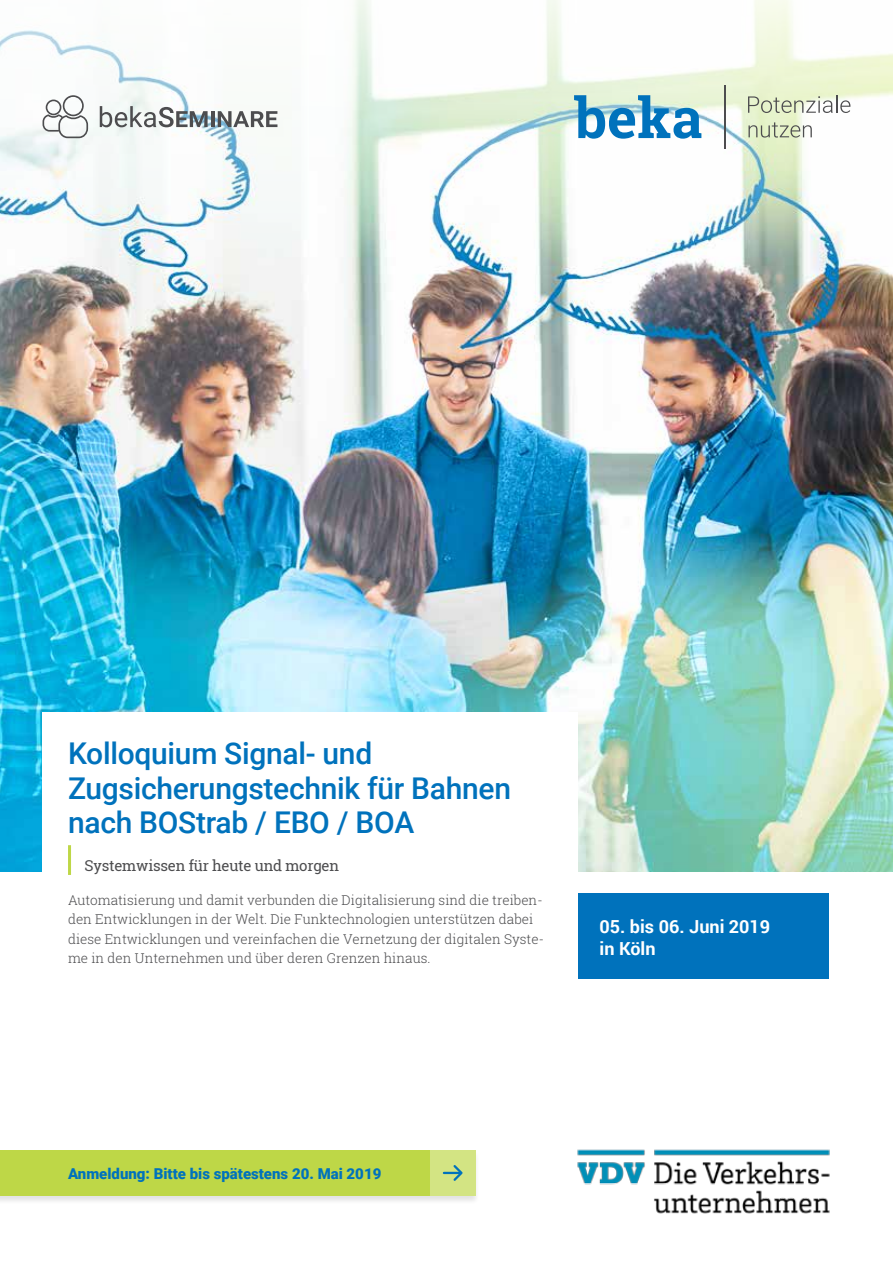
<style>
.page{position:relative;width:893px;height:1263px;background:#fff}
.page>*{position:absolute;margin:0;border:0;box-sizing:border-box;transform-origin:0 0}
.t1{font:500 30px/34.5px "Roboto";letter-spacing:-.01em;color:#0072bc}
.t2{font:700 18px/21.6px "Roboto";color:#fff}
.t3{font:900 15px "Roboto";color:#0072bc}
.t4{font:15px "Roboto Slab";letter-spacing:-.015em;color:#4d4d4f}
.t5{font:300 13.5px/19.5px "Roboto Slab";color:#4d4d4f}
</style>
<div class="page">
<img style="left:0;top:297px;width:893px;height:575px">
<svg style="left:0;top:0;width:893px;height:297px"></svg>
<div style="left:578px;top:893px;width:251px;height:85px;background:#0072bc"></div>
<img style="left:577px;top:1149px;width:253px;height:65px">
<div style="left:43px;top:712px;width:535px;height:170px;background:#fff"></div>
<svg style="left:574px;top:95px;width:127px;height:44px"></svg>
<hr style="left:724px;top:85px;width:1px;height:64px;background:#4d4d4f">
<svg style="left:748px;top:122px;width:64px;height:16px"></svg>
<svg style="left:748px;top:96px;width:102px;height:17px"></svg>
<div style="left:0;top:1150px;width:480px;height:54px;background:#000;opacity:.11"></div>
<div style="left:0;top:1150px;width:475px;height:45px;background:#bed747"></div>
<div style="left:430px;top:1150px;width:45px;height:45px;background:#d3e483"></div>
<svg style="left:444px;top:1165px;width:19px;height:16px"></svg>
<svg style="left:100px;top:106px;width:108px;height:21px"></svg>
<hr style="left:211px;top:111px;width:3px;height:16px;background:#4d4d4f">
<svg style="left:218px;top:111px;width:59px;height:16px"></svg>
<svg style="left:43px;top:95px;width:45px;height:43px"></svg>
<hr style="left:68px;top:845px;width:3px;height:30px;background:#bed747">
<h1 class="t1" style="left:68px;top:735px;width:444px">Kolloquium Signal- und<br>Zugsicherungstechnik für Bahnen nach BOStrab / EBO / BOA</h1>
<p class="t4" style="left:85px;top:855px;width:256px">Systemwissen für heute und morgen</p>
<p class="t5" style="left:68px;top:890px;width:477px">Automatisierung und damit verbunden die Digitalisierung sind die treiben&shy;den Entwicklungen in der Welt. Die Funktechnologien unterstützen dabei diese Entwicklungen und vereinfachen die Vernetzung der digitalen Syste&shy;me in den Unternehmen und über deren Grenzen hinaus.</p>
<h2 class="t2" style="left:600px;top:915px;width:172px">05. bis 06. Juni 2019 in Köln</h2>
<p class="t3" style="left:68px;top:1163px;width:315px">Anmeldung: Bitte bis spätestens 20. Mai 2019</p>
</div>
